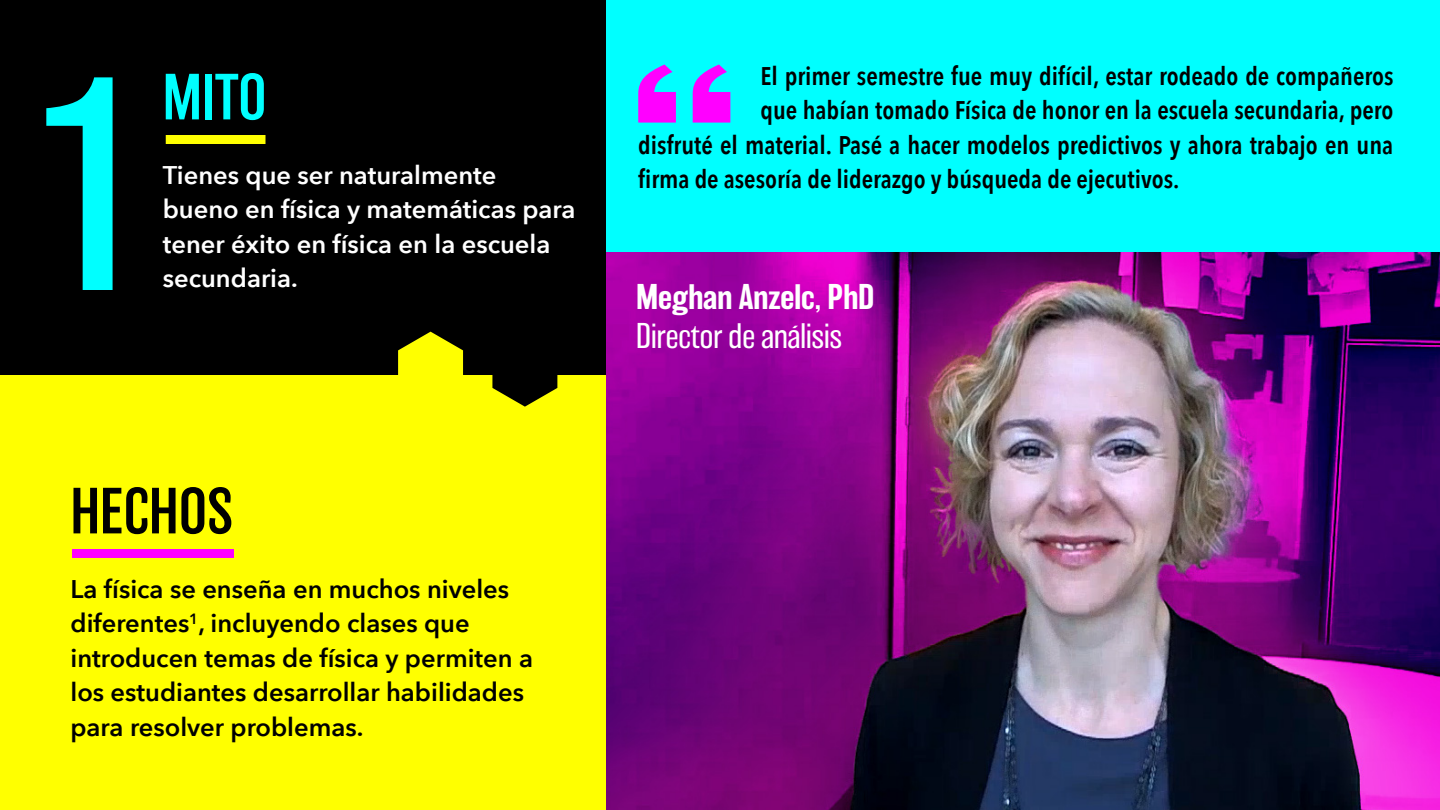
<style>
.page{position:relative;width:1440px;height:810px;background:#fff}
.page>*{position:absolute;margin:0;border:0;box-sizing:border-box;transform-origin:0 0}
.t1{font:300 279.75px "Balboa";color:#0ff}
.t2{font:300 60px "Balboa";color:#000}
.t3{font:300 60px "Balboa";color:#0ff}
.t4{font:200 33px/39.6px "Balboa";color:#fff}
.t5{font:600 25.5px "Avenir Next Condensed";color:#000}
.t6{font:600 25.5px/34.5px "Avenir Next";color:#000}
.t7{font:600 25.5px/34.5px "Avenir Next";color:#fff}
.s1{font-weight:500}
</style>
<div class="page">
<img style="left:606px;top:252px;width:834px;height:558px">
<div style="left:603px;top:0;width:837px;height:252px;background:#0ff"></div>
<div style="left:0;top:0;width:606px;height:375px;background:#000"></div>
<div style="left:166px;top:135px;width:100px;height:9px;background:#ff0"></div>
<div style="left:0;top:375px;width:606px;height:435px;background:#ff0"></div>
<div style="left:72px;top:549px;width:162px;height:9px;background:#f0f"></div>
<svg style="left:492px;top:375px;width:65px;height:32px"></svg>
<svg style="left:398px;top:332px;width:65px;height:43px"></svg>
<svg style="left:638px;top:64px;width:92px;height:59px"></svg>
<p class="t1" style="left:27px;top:39px;width:126px">1</p>
<p class="t3" style="left:163px;top:66px;width:105px">MITO</p>
<p class="t7" style="left:163px;top:157px;width:414px">Tienes que ser naturalmente bueno en física y matemáticas para tener éxito en física en la escuela secundaria.</p>
<p class="t2" style="left:70px;top:480px;width:164px">HECHOS</p>
<p class="t6" style="left:70px;top:571px;width:464px">La física se enseña en muchos niveles diferentes<sup>1</sup>, incluyendo clases que introducen temas de física y permiten a los estudiantes desarrollar habilidades para resolver problemas.</p>
<p class="t5" style="left:760px;top:54px;width:635px">El primer semestre fue muy difícil, estar rodeado de compañeros</p>
<p class="t5" style="left:760px;top:88px;width:635px">que habían tomado Física de honor en la escuela secundaria, pero</p>
<p class="t5" style="left:638px;top:123px;width:757px">disfruté el material. Pasé a hacer modelos predictivos y ahora trabajo en una</p>
<p class="t5" style="left:638px;top:157px;width:543px">firma de asesoría de liderazgo y búsqueda de ejecutivos.</p>
<p class="t4" style="left:636px;top:277px;width:240px"><span class="s1">Meghan Anzelc, PhD<br></span>Director de análisis</p>
</div>
